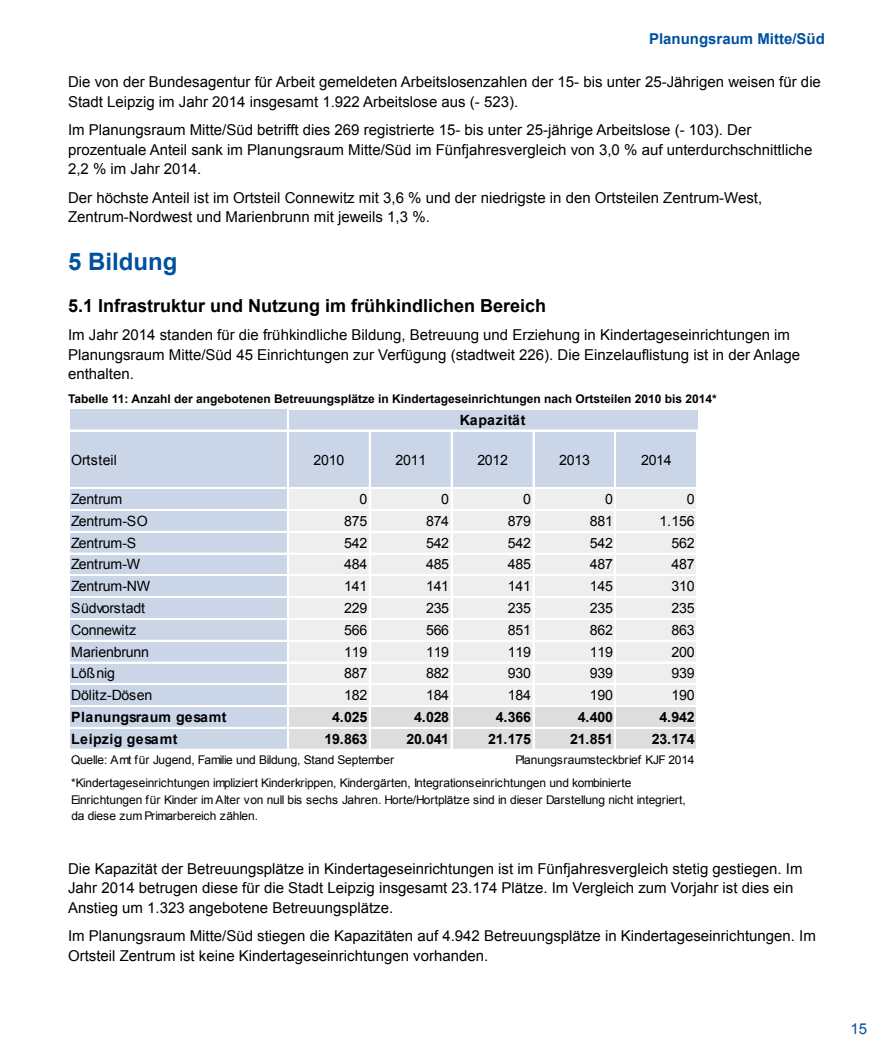
<style>
.page{position:relative;width:893px;height:1063px;background:#fff}
.page>*{position:absolute;margin:0;border:0;box-sizing:border-box;transform-origin:0 0}
.t1{font:700 24px "Arial";color:#00519e}
.t2{font:700 18px "Arial";color:#000}
.t3{font:15px/19.5px "Arial";color:#000}
.t4{font:700 15px "Arial";color:#00519e}
.t5{font:15px "Arial";color:#00519e}
.t6{font:14.1px "Arial";letter-spacing:-.02em;color:#000}
.t7{font:700 14.1px "Arial";letter-spacing:-.01em;color:#000}
.t8{font:700 14.1px "Arial";letter-spacing:.03em;color:#000}
.t9{font:700 14.1px "Arial";letter-spacing:.035em;color:#000}
.t10{font:14.1px "Arial";letter-spacing:.01em;color:#000}
.t11{font:12px/23px "Arial";letter-spacing:-.01em;color:#000}
.t12{font:700 12px "Arial";color:#000}
</style>
<div class="page">
<div style="left:69px;top:409px;width:629px;height:80px;background:#cbd5e8"></div>
<div style="left:69px;top:488px;width:219px;height:219px;background:#cbd5e8"></div>
<div style="left:287px;top:488px;width:411px;height:219px;background:#eee"></div>
<div style="left:69px;top:706px;width:219px;height:44px;background:#cbd5e8"></div>
<div style="left:287px;top:706px;width:411px;height:44px;background:#ddd"></div>
<hr style="left:287px;top:408px;width:1px;height:342px;background:#fff">
<hr style="left:369px;top:431px;width:1px;height:319px;background:#fff">
<hr style="left:451px;top:431px;width:1px;height:319px;background:#fff">
<hr style="left:533px;top:431px;width:1px;height:319px;background:#fff">
<hr style="left:615px;top:431px;width:1px;height:319px;background:#fff">
<hr style="left:696px;top:431px;width:1px;height:319px;background:#fff">
<hr style="left:697px;top:431px;width:1px;height:319px;background:#fff">
<hr style="left:69px;top:430px;width:629px;height:1px;background:#fff">
<hr style="left:69px;top:487px;width:629px;height:1px;background:#fff">
<hr style="left:69px;top:488px;width:629px;height:1px;background:#fff">
<hr style="left:69px;top:509px;width:629px;height:1px;background:#fff">
<hr style="left:69px;top:510px;width:629px;height:1px;background:#fff">
<hr style="left:69px;top:531px;width:629px;height:1px;background:#fff">
<hr style="left:69px;top:553px;width:629px;height:1px;background:#fff">
<hr style="left:69px;top:575px;width:629px;height:1px;background:#fff">
<hr style="left:69px;top:596px;width:629px;height:1px;background:#fff">
<hr style="left:69px;top:597px;width:629px;height:1px;background:#fff">
<hr style="left:69px;top:618px;width:629px;height:2px;background:#fff">
<hr style="left:69px;top:640px;width:629px;height:1px;background:#fff">
<hr style="left:69px;top:662px;width:629px;height:1px;background:#fff">
<hr style="left:69px;top:684px;width:629px;height:1px;background:#fff">
<hr style="left:69px;top:705px;width:629px;height:1px;background:#fff">
<hr style="left:69px;top:706px;width:629px;height:1px;background:#fff">
<hr style="left:69px;top:727px;width:629px;height:2px;background:#fff">
<hr style="left:69px;top:749px;width:629px;height:1px;background:#fff">
<p class="t4" style="left:649px;top:28px;width:177px">Planungsraum Mitte/Süd</p>
<p class="t3" style="left:68px;top:73px;width:754px">Die von der Bundesagentur für Arbeit gemeldeten Arbeitslosenzahlen der 15- bis unter 25-Jährigen weisen für die<br>Stadt Leipzig im Jahr 2014 insgesamt 1.922 Arbeitslose aus (- 523).</p>
<p class="t3" style="left:68px;top:121px;width:746px">Im Planungsraum Mitte/Süd betrifft dies 269 registrierte 15- bis unter 25-jährige Arbeitslose (- 103). Der prozentuale Anteil sank im Planungsraum Mitte/Süd im Fünfjahresvergleich von 3,0 % auf unterdurchschnittliche<br>2,2 % im Jahr 2014.</p>
<p class="t3" style="left:68px;top:188px;width:696px">Der höchste Anteil ist im Ortsteil Connewitz mit 3,6 % und der niedrigste in den Ortsteilen Zentrum-West,<br>Zentrum-Nordwest und Marienbrunn mit jeweils 1,3 %.</p>
<h1 class="t1" style="left:68px;top:246px;width:111px">5 Bildung</h1>
<p class="t2" style="left:68px;top:294px;width:480px">5.1 Infrastruktur und Nutzung im frühkindlichen Bereich</p>
<p class="t3" style="left:68px;top:325px;width:734px">Im Jahr 2014 standen für die frühkindliche Bildung, Betreuung und Erziehung in Kindertageseinrichtungen im<br>Planungsraum Mitte/Süd 45 Einrichtungen zur Verfügung (stadtweit 226). Die Einzelauflistung ist in der Anlage enthalten.</p>
<p class="t12" style="left:68px;top:391px;width:650px">Tabelle 11: Anzahl der angebotenen Betreuungsplätze in Kindertageseinrichtungen nach Ortsteilen 2010 bis 2014*</p>
<p class="t9" style="left:460px;top:410px;width:67px">Kapazität</p>
<p class="t10" style="left:71px;top:451px;width:47px">Ortsteil</p>
<p class="t6" style="left:314px;top:451px;width:32px">2010</p>
<p class="t6" style="left:395px;top:451px;width:32px">2011</p>
<p class="t6" style="left:477px;top:451px;width:32px">2012</p>
<p class="t6" style="left:559px;top:451px;width:32px">2013</p>
<p class="t6" style="left:641px;top:451px;width:32px">2014</p>
<p class="t6" style="left:71px;top:490px;width:53px">Zentrum</p>
<p class="t6" style="left:359px;top:490px;width:9px">0</p>
<p class="t6" style="left:441px;top:490px;width:9px">0</p>
<p class="t6" style="left:523px;top:490px;width:9px">0</p>
<p class="t6" style="left:605px;top:490px;width:9px">0</p>
<p class="t6" style="left:687px;top:490px;width:9px">0</p>
<p class="t6" style="left:71px;top:512px;width:78px">Zentrum-SO</p>
<p class="t6" style="left:344px;top:512px;width:25px">875</p>
<p class="t6" style="left:426px;top:512px;width:25px">874</p>
<p class="t6" style="left:508px;top:512px;width:25px">879</p>
<p class="t6" style="left:590px;top:512px;width:25px">881</p>
<p class="t6" style="left:660px;top:512px;width:37px">1.156</p>
<p class="t6" style="left:71px;top:533px;width:67px">Zentrum-S</p>
<p class="t6" style="left:344px;top:533px;width:25px">542</p>
<p class="t6" style="left:426px;top:533px;width:25px">542</p>
<p class="t6" style="left:508px;top:533px;width:25px">542</p>
<p class="t6" style="left:590px;top:533px;width:25px">542</p>
<p class="t6" style="left:672px;top:533px;width:25px">562</p>
<p class="t6" style="left:71px;top:555px;width:71px">Zentrum-W</p>
<p class="t6" style="left:344px;top:555px;width:25px">484</p>
<p class="t6" style="left:426px;top:555px;width:25px">485</p>
<p class="t6" style="left:508px;top:555px;width:25px">485</p>
<p class="t6" style="left:590px;top:555px;width:25px">487</p>
<p class="t6" style="left:672px;top:555px;width:25px">487</p>
<p class="t6" style="left:71px;top:577px;width:80px">Zentrum-NW</p>
<p class="t6" style="left:344px;top:577px;width:25px">141</p>
<p class="t6" style="left:426px;top:577px;width:25px">141</p>
<p class="t6" style="left:508px;top:577px;width:25px">141</p>
<p class="t6" style="left:590px;top:577px;width:25px">145</p>
<p class="t6" style="left:672px;top:577px;width:25px">310</p>
<p class="t6" style="left:71px;top:599px;width:75px">Südvorstadt</p>
<p class="t6" style="left:344px;top:599px;width:25px">229</p>
<p class="t6" style="left:426px;top:599px;width:25px">235</p>
<p class="t6" style="left:508px;top:599px;width:25px">235</p>
<p class="t6" style="left:590px;top:599px;width:25px">235</p>
<p class="t6" style="left:672px;top:599px;width:25px">235</p>
<p class="t6" style="left:71px;top:621px;width:66px">Connewitz</p>
<p class="t6" style="left:344px;top:621px;width:25px">566</p>
<p class="t6" style="left:426px;top:621px;width:25px">566</p>
<p class="t6" style="left:508px;top:621px;width:25px">851</p>
<p class="t6" style="left:590px;top:621px;width:25px">862</p>
<p class="t6" style="left:672px;top:621px;width:25px">863</p>
<p class="t6" style="left:71px;top:642px;width:79px">Marienbrunn</p>
<p class="t6" style="left:344px;top:642px;width:25px">119</p>
<p class="t6" style="left:426px;top:642px;width:25px">119</p>
<p class="t6" style="left:508px;top:642px;width:25px">119</p>
<p class="t6" style="left:590px;top:642px;width:25px">119</p>
<p class="t6" style="left:672px;top:642px;width:25px">200</p>
<p class="t6" style="left:71px;top:664px;width:45px">Lößnig</p>
<p class="t6" style="left:344px;top:664px;width:25px">887</p>
<p class="t6" style="left:426px;top:664px;width:25px">882</p>
<p class="t6" style="left:508px;top:664px;width:25px">930</p>
<p class="t6" style="left:590px;top:664px;width:25px">939</p>
<p class="t6" style="left:672px;top:664px;width:25px">939</p>
<p class="t6" style="left:71px;top:686px;width:82px">Dölitz-Dösen</p>
<p class="t6" style="left:344px;top:686px;width:25px">182</p>
<p class="t6" style="left:426px;top:686px;width:25px">184</p>
<p class="t6" style="left:508px;top:686px;width:25px">184</p>
<p class="t6" style="left:590px;top:686px;width:25px">190</p>
<p class="t6" style="left:672px;top:686px;width:25px">190</p>
<p class="t7" style="left:71px;top:708px;width:157px">Planungsraum gesamt</p>
<p class="t7" style="left:332px;top:708px;width:37px">4.025</p>
<p class="t7" style="left:414px;top:708px;width:37px">4.028</p>
<p class="t7" style="left:496px;top:708px;width:37px">4.366</p>
<p class="t7" style="left:578px;top:708px;width:37px">4.400</p>
<p class="t7" style="left:660px;top:708px;width:37px">4.942</p>
<p class="t8" style="left:71px;top:729px;width:108px">Leipzig gesamt</p>
<p class="t7" style="left:325px;top:729px;width:44px">19.863</p>
<p class="t7" style="left:406px;top:729px;width:44px">20.041</p>
<p class="t7" style="left:488px;top:729px;width:44px">21.175</p>
<p class="t7" style="left:570px;top:729px;width:44px">21.851</p>
<p class="t7" style="left:652px;top:729px;width:44px">23.174</p>
<p class="t11" style="left:71px;top:749px;width:561px">Quelle: Amt für Jugend, Familie und Bildung, Stand September<br>*Kindertageseinrichtungen impliziert Kinderkrippen, Kindergärten, Integrationseinrichtungen und kombinierte</p>
<p class="t11" style="left:71px;top:791px;width:616px;line-height:16.4px">Einrichtungen für Kinder im Alter von null bis sechs Jahren. Horte/Hortplätze sind in dieser Darstellung nicht integriert, da diese zum Primarbereich zählen.</p>
<p class="t11" style="left:516px;top:749px;width:181px">Planungsraumsteckbrief KJF 2014</p>
<p class="t3" style="left:68px;top:859px;width:736px">Die Kapazität der Betreuungsplätze in Kindertageseinrichtungen ist im Fünfjahresvergleich stetig gestiegen. Im<br>Jahr 2014 betrugen diese für die Stadt Leipzig insgesamt 23.174 Plätze. Im Vergleich zum Vorjahr ist dies ein<br>Anstieg um 1.323 angebotene Betreuungsplätze.</p>
<p class="t3" style="left:68px;top:927px;width:749px">Im Planungsraum Mitte/Süd stiegen die Kapazitäten auf 4.942 Betreuungsplätze in Kindertageseinrichtungen. Im<br>Ortsteil Zentrum ist keine Kindertageseinrichtungen vorhanden.</p>
<p class="t5" style="left:851px;top:1019px;width:18px">15</p>
</div>
